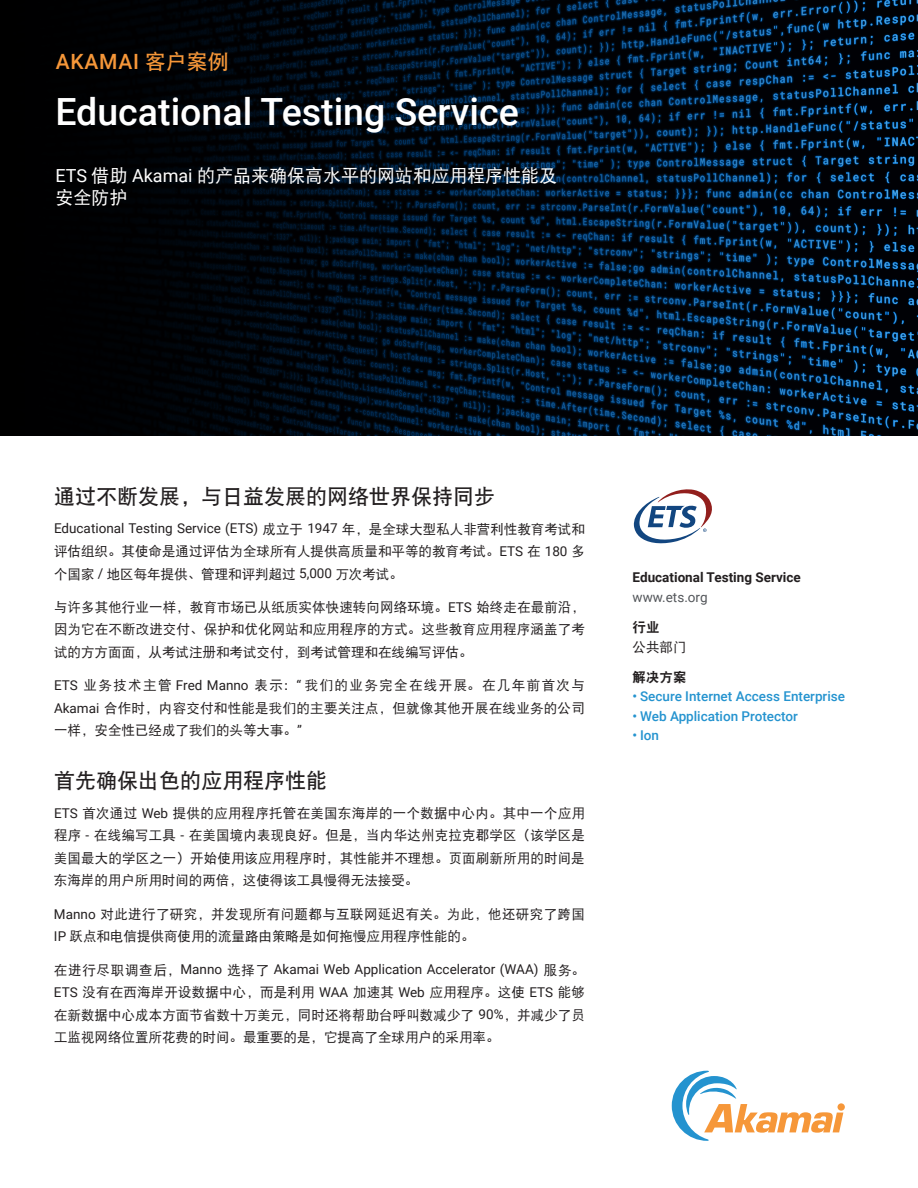
<style>
.page{position:relative;width:918px;height:1188px;background:#fff}
.page>*{position:absolute;margin:0;border:0;box-sizing:border-box;transform-origin:0 0}
.t1{font:500 37.5px "Roboto";color:#fff}
.t2{font:21px "DFP Hei W7";color:#231f20}
.t3{font:500 21px "Roboto";letter-spacing:.035em;color:#f69739}
.t4{font:18px/22.5px "DFP Hei W5";color:#fff}
.t5{font:13.5px/22.5px "DFP Hei W5";color:#231f20;text-align:justify}
.t6{font:13.5px "Roboto";color:#231f20}
.t7{font:500 13.5px "Roboto";color:#2493cf}
.t8{font:700 13.5px "Roboto";color:#231f20}
.t9{font:13.5px "Roboto";color:#53565a}
.t10{font:13.5px "DFP Hei W9";color:#231f20}
.s1{font-family:"DFP Hei W7";font-weight:400}
.s2{font-family:"Roboto"}
.s3{font-family:"DFP Hei W5"}
</style>
<div class="page">
<svg style="left:633px;top:489px;width:79px;height:55px"></svg>
<svg style="left:672px;top:1071px;width:171px;height:70px"></svg>
<svg style="left:0;top:0;width:918px;height:436px;background:#010e1a"></svg>
<h2 class="t3" style="left:56px;top:47px;width:174px">AKAMAI <span class="s1">客户案例</span></h2>
<h1 class="t1" style="left:55px;top:85px;width:465px">Educational Testing Service</h1>
<h3 class="t4" style="left:55px;top:164px;width:503px"><span class="s2">ETS</span> 借助 <span class="s2">Akamai</span> 的产品来确保高水平的网站和应用程序性能及安全防护</h3>
<h2 class="t2" style="left:54px;top:485px;width:442px">通过不断发展，与日益发展的网络世界保持同步</h2>
<p class="t6" style="left:54px;top:519px;width:532px">Educational Testing Service (ETS) <span class="s3">成立于</span> 1947 <span class="s3">年，是全球大型私人非营利性教育考试和</span></p>
<p class="t5" style="left:54px;top:540px;width:532px">评估组织。其使命是通过评估为全球所有人提供高质量和平等的教育考试。<span class="s2">ETS</span> 在 <span class="s2">180</span> 多个国家 <span class="s2">/</span> 地区每年提供、管理和评判超过 <span class="s2">5,000</span> 万次考试。</p>
<p class="t5" style="left:54px;top:596px;width:532px">与许多其他行业一样，教育市场已从纸质实体快速转向网络环境。<span class="s2">ETS</span> 始终走在最前沿，因为它在不断改进交付、保护和优化网站和应用程序的方式。这些教育应用程序涵盖了考试的方方面面，从考试注册和考试交付，到考试管理和在线编写评估。</p>
<p class="t5" style="left:54px;top:674px;width:533px"><span class="s2">ETS</span> 业务技术主管 <span class="s2">Fred Manno</span> 表示：<span class="s2">“</span> 我们的业务完全在线开展。在几年前首次与<span class="s2">Akamai</span> 合作时，内容交付和性能是我们的主要关注点，但就像其他开展在线业务的公司一样，安全性已经成了我们的头等大事。<span class="s2">”</span></p>
<h2 class="t2" style="left:54px;top:769px;width:274px">首先确保出色的应用程序性能</h2>
<p class="t5" style="left:54px;top:802px;width:533px"><span class="s2">ETS</span> 首次通过 <span class="s2">Web</span> 提供的应用程序托管在美国东海岸的一个数据中心内。其中一个应用程序 <span class="s2">-</span> 在线编写工具 <span class="s2">-</span> 在美国境内表现良好。但是，当内华达州克拉克郡学区（该学区是美国最大的学区之一）开始使用该应用程序时，其性能并不理想。页面刷新所用的时间是东海岸的用户所用时间的两倍，这使得该工具慢得无法接受。</p>
<p class="t5" style="left:54px;top:902px;width:533px"><span class="s2">Manno</span> 对此进行了研究，并发现所有问题都与互联网延迟有关。为此，他还研究了跨国<br><span class="s2">IP</span> 跃点和电信提供商使用的流量路由策略是如何拖慢应用程序性能的。</p>
<p class="t6" style="left:54px;top:960px;width:533px"><span class="s3">在进行尽职调查后，</span>Manno <span class="s3">选择了</span> Akamai Web Application Accelerator (WAA) <span class="s3">服务。</span></p>
<p class="t5" style="left:54px;top:981px;width:532px"><span class="s2">ETS</span> 没有在西海岸开设数据中心，而是利用 <span class="s2">WAA</span> 加速其 <span class="s2">Web</span> 应用程序。这使 <span class="s2">ETS</span> 能够在新数据中心成本方面节省数十万美元，同时还将帮助台呼叫数减少了 <span class="s2">90%</span>，并减少了员工监视网络位置所花费的时间。最重要的是，它提高了全球用户的采用率。</p>
<p class="t8" style="left:633px;top:568px;width:170px">Educational Testing Service</p>
<p class="t9" style="left:633px;top:587px;width:76px">www.ets.org</p>
<p class="t10" style="left:633px;top:620px;width:28px">行业</p>
<p class="t5" style="left:633px;top:635px;width:55px">公共部门</p>
<p class="t10" style="left:633px;top:670px;width:55px">解决方案</p>
<p class="t7" style="left:633px;top:687px;width:214px">• Secure Internet Access Enterprise</p>
<p class="t7" style="left:633px;top:707px;width:167px">• Web Application Protector</p>
<p class="t7" style="left:633px;top:726px;width:28px">• Ion</p>
</div>
